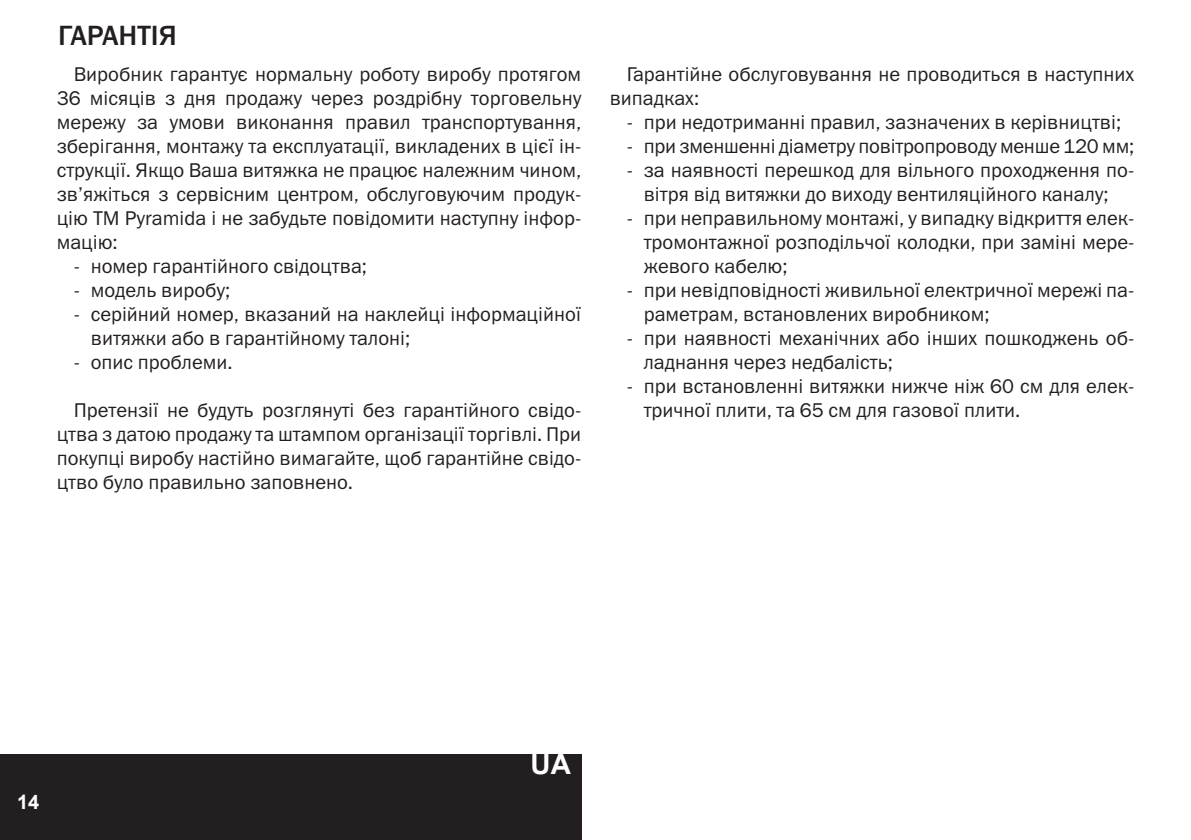
<style>
.page{position:relative;width:1191px;height:840px;background:#fff}
.page>*{position:absolute;margin:0;border:0;box-sizing:border-box;transform-origin:0 0}
.Раздел_Left{font:28px "Franklin Gothic Medium C";color:#231f20}
.t1{font:700 28px "Arial";color:#fff}
.Main_text_spysok{font:20px/24px "Franklin Gothic Book C";color:#231f20}
.Main_text{font:20px/24px "Franklin Gothic Book C";color:#231f20;text-align:justify}
.t2{font:700 20px "Arial";color:#fff}
</style>
<div class="page">
<div style="left:0;top:754px;width:581px;height:85px;background:#231f20"></div>
<p class="Раздел_Left" style="left:58px;top:20px;width:120px">ГАРАНТІЯ</p>
<p class="Main_text" style="left:57px;top:62px;width:526px;text-indent:17px">Виробник гарантує нормальну роботу виробу протягом 36 місяців з дня продажу через роздрібну торговельну мережу за умови виконання правил транспортування, зберігання, монтажу та експлуатації, викладених в цієї ін&shy;струкції. Якщо Ваша витяжка не працює належним чином, зв’яжіться з сервісним центром, обслуговуючим продук&shy;цію ТМ Pyramida і не забудьте повідомити наступну інфор&shy;мацію:</p>
<p class="Main_text_spysok" style="left:74px;top:254px;width:295px">- номер гарантійного свідоцтва;</p>
<p class="Main_text_spysok" style="left:74px;top:278px;width:158px">- модель виробу;</p>
<p class="Main_text_spysok" style="left:91px;top:302px;width:492px;text-indent:-17px">- серійний номер, вказаний на наклейці інформаційної витяжки або в гарантійному талоні;</p>
<p class="Main_text_spysok" style="left:74px;top:350px;width:160px">- опис проблеми.</p>
<p class="Main_text" style="left:57px;top:398px;width:526px;text-indent:17px">Претензії не будуть розглянуті без гарантійного свідо&shy;цтва з датою продажу та штампом організації торгівлі. При покупці виробу настійно вимагайте, щоб гарантійне свідо&shy;цтво було правильно заповнено.</p>
<p class="Main_text" style="left:609px;top:62px;width:526px;text-indent:17px">Гарантійне обслуговування не проводиться в наступних випадках:</p>
<p class="Main_text_spysok" style="left:626px;top:110px;width:496px">- при недотриманні правил, зазначених в керівництві;</p>
<p class="Main_text_spysok" style="left:626px;top:134px;width:509px">- при зменшенні діаметру повітропроводу менше 120 мм;</p>
<p class="Main_text_spysok" style="left:626px;top:158px;width:509px;text-align:center">- за наявності перешкод для вільного проходження по&shy;вітря від витяжки до виходу вентиляційного каналу;</p>
<p class="Main_text_spysok" style="left:643px;top:206px;width:492px;text-align:justify;text-indent:-17px">- при неправильному монтажі, у випадку відкриття елек&shy;тромонтажної розподільчої колодки, при заміні мере&shy;жевого кабелю;</p>
<p class="Main_text_spysok" style="left:643px;top:278px;width:492px;text-indent:-17px">- при невідповідності живильної електричної мережі па&shy;раметрам, встановлених виробником;</p>
<p class="Main_text_spysok" style="left:643px;top:326px;width:492px;text-indent:-17px">- при наявності механічних або інших пошкоджень об&shy;ладнання через недбалість;</p>
<p class="Main_text_spysok" style="left:643px;top:374px;width:492px;text-indent:-17px">- при встановленні витяжки нижче ніж 60 см для елек&shy;тричної плити, та 65 см для газової плити.</p>
<p class="t2" style="left:17px;top:788px;width:24px">14</p>
<h1 class="t1" style="left:530px;top:744px;width:42px">UA</h1>
</div>
